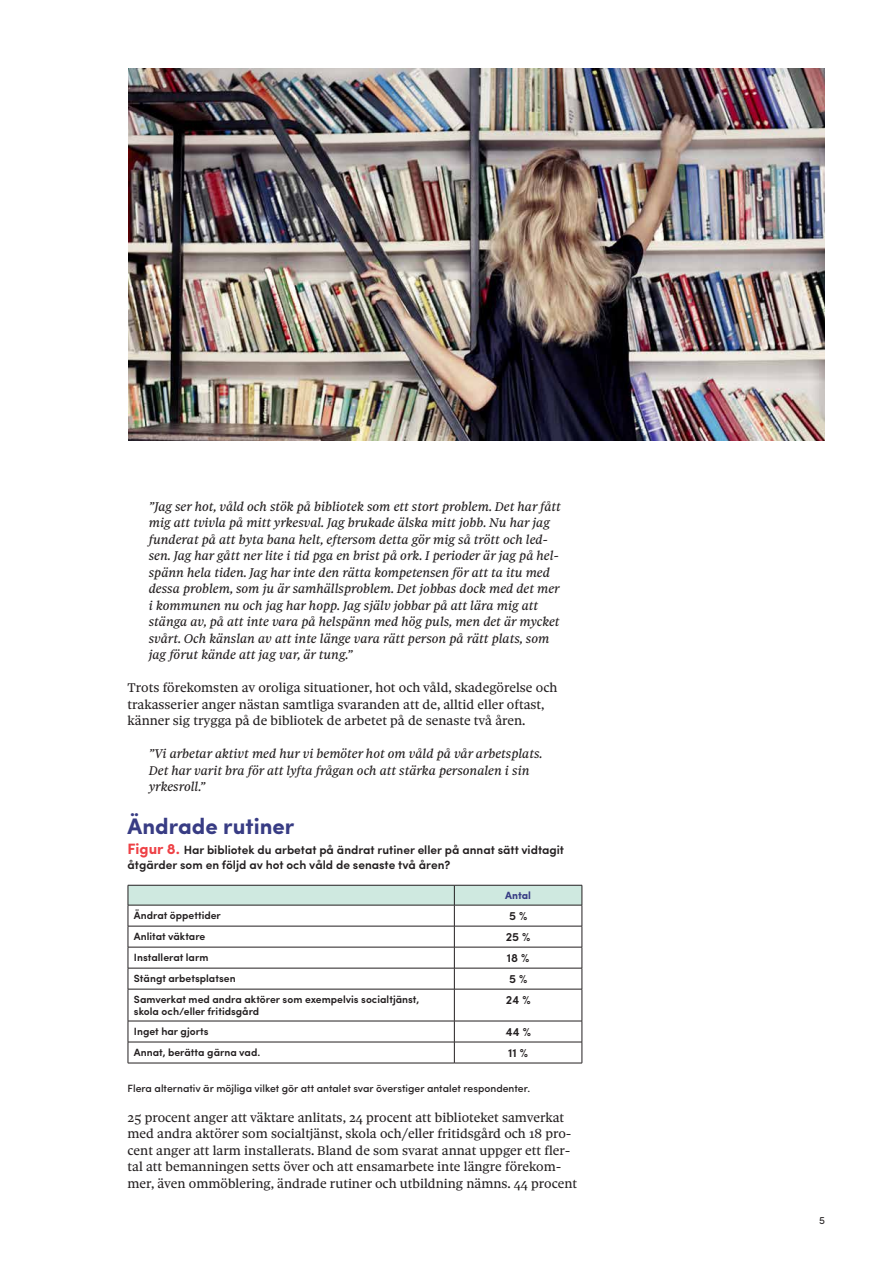
<style>
.page{position:relative;width:893px;height:1263px;background:#fff}
.page>*{position:absolute;margin:0;border:0;box-sizing:border-box;transform-origin:0 0}
.t1{font:700 22.5px "Sofia Pro";color:#383c84}
.t2{font:italic 13.5px/16.5px "Sole Serif Text";color:#231f20}
.t3{font:13.5px/16.5px "Sole Serif Text";color:#231f20}
.t4{font:600 12px/15px "Sofia Pro";color:#231f20}
.t5{font:600 10.5px/12px "Sofia Pro";color:#231f20}
.t6{font:500 10.5px "Sofia Pro";color:#231f20}
.t7{font:700 10.5px "Sofia Pro";color:#383c84}
.t8{font:10.5px "Sofia Pro";color:#231f20}
.s1{font-weight:700;font-size:15px;color:#ee4146}
</style>
<div class="page">
<hr style="left:128px;top:989px;width:326px;height:1px;background:#231f20">
<hr style="left:128px;top:989px;width:1px;height:32px;background:#231f20">
<hr style="left:454px;top:989px;width:128px;height:1px;background:#231f20">
<hr style="left:454px;top:989px;width:1px;height:32px;background:#231f20">
<hr style="left:582px;top:989px;width:1px;height:32px;background:#231f20">
<hr style="left:128px;top:1021px;width:326px;height:1px;background:#231f20">
<hr style="left:454px;top:1021px;width:128px;height:1px;background:#231f20">
<hr style="left:128px;top:1042px;width:326px;height:1px;background:#231f20">
<svg style="left:128px;top:1021px;width:1px;height:42px"></svg>
<hr style="left:454px;top:1042px;width:128px;height:1px;background:#231f20">
<svg style="left:454px;top:1021px;width:1px;height:42px"></svg>
<svg style="left:582px;top:1021px;width:1px;height:42px"></svg>
<hr style="left:128px;top:1063px;width:326px;height:1px;background:#231f20">
<hr style="left:454px;top:1063px;width:128px;height:1px;background:#231f20">
<svg style="left:128px;top:885px;width:455px;height:104px"></svg>
<hr style="left:128px;top:905px;width:326px;height:1px;background:#231f20">
<hr style="left:454px;top:905px;width:128px;height:1px;background:#231f20">
<img style="left:128px;top:68px;width:696px;height:372px">
<p class="t2" style="left:149px;top:498px;width:414px">”Jag ser hot, våld och stök på bibliotek som ett stort problem. Det har fått mig att tvivla på mitt yrkesval. Jag brukade älska mitt jobb. Nu har jag funderat på att byta bana helt, eftersom detta gör mig så trött och led&shy;sen. Jag har gått ner lite i tid pga en brist på ork. I perioder är jag på hel&shy;spänn hela tiden. Jag har inte den rätta kompetensen för att ta itu med dessa problem, som ju är samhällsproblem. Det jobbas dock med det mer i kommunen nu och jag har hopp. Jag själv jobbar på att lära mig att stänga av, på att inte vara på helspänn med hög puls, men det är mycket svårt. Och känslan av att inte länge vara rätt person på rätt plats, som jag förut kände att jag var, är tung.”</p>
<p class="t3" style="left:128px;top:680px;width:431px">Trots förekomsten av oroliga situationer, hot och våld, skadegörelse och trakasserier anger nästan samtliga svaranden att de, alltid eller oftast, känner sig trygga på de bibliotek de arbetet på de senaste två åren.</p>
<p class="t2" style="left:149px;top:746px;width:395px">”Vi arbetar aktivt med hur vi bemöter hot om våld på vår arbetsplats.<br>Det har varit bra för att lyfta frågan och att stärka personalen i sin yrkesroll.”</p>
<h1 class="t1" style="left:128px;top:808px;width:168px">Ändrade rutiner</h1>
<p class="t4" style="left:128px;top:841px;width:438px"><span class="s1">Figur 8.</span> Har bibliotek du arbetat på ändrat rutiner eller på annat sätt vidtagit åtgärder som en följd av hot och våld de senaste två åren?</p>
<p class="t7" style="left:505px;top:887px;width:27px">Antal</p>
<p class="t5" style="left:134px;top:908px;width:88px">Ändrat öppettider</p>
<p class="t4" style="left:509px;top:907px;width:20px">5 %</p>
<p class="t5" style="left:134px;top:929px;width:73px">Anlitat väktare</p>
<p class="t4" style="left:506px;top:928px;width:26px">25 %</p>
<p class="t5" style="left:134px;top:950px;width:76px">Installerat larm</p>
<p class="t4" style="left:507px;top:949px;width:24px">18 %</p>
<p class="t5" style="left:134px;top:971px;width:103px">Stängt arbetsplatsen</p>
<p class="t4" style="left:509px;top:970px;width:20px">5 %</p>
<p class="t5" style="left:134px;top:992px;width:287px">Samverkat med andra aktörer som exempelvis socialtjänst, skola och/eller fritidsgård</p>
<p class="t4" style="left:506px;top:991px;width:26px">24 %</p>
<p class="t5" style="left:134px;top:1024px;width:76px">Inget har gjorts</p>
<p class="t4" style="left:505px;top:1023px;width:27px">44 %</p>
<p class="t5" style="left:134px;top:1045px;width:128px">Annat, berätta gärna vad.</p>
<p class="t4" style="left:508px;top:1044px;width:21px">11 %</p>
<p class="t6" style="left:128px;top:1080px;width:404px">Flera alternativ är möjliga vilket gör att antalet svar överstiger antalet respondenter.</p>
<p class="t3" style="left:128px;top:1109px;width:451px">25 procent anger att väktare anlitats, 24 procent att biblioteket samverkat med andra aktörer som socialtjänst, skola och/eller fritidsgård och 18 pro&shy;cent anger att larm installerats. Bland de som svarat annat uppger ett fler&shy;tal att bemanningen setts över och att ensamarbete inte längre förekom&shy;mer, även ommöblering, ändrade rutiner och utbildning nämns. 44 procent</p>
<p class="t8" style="left:819px;top:1212px;width:7px">5</p>
</div>
